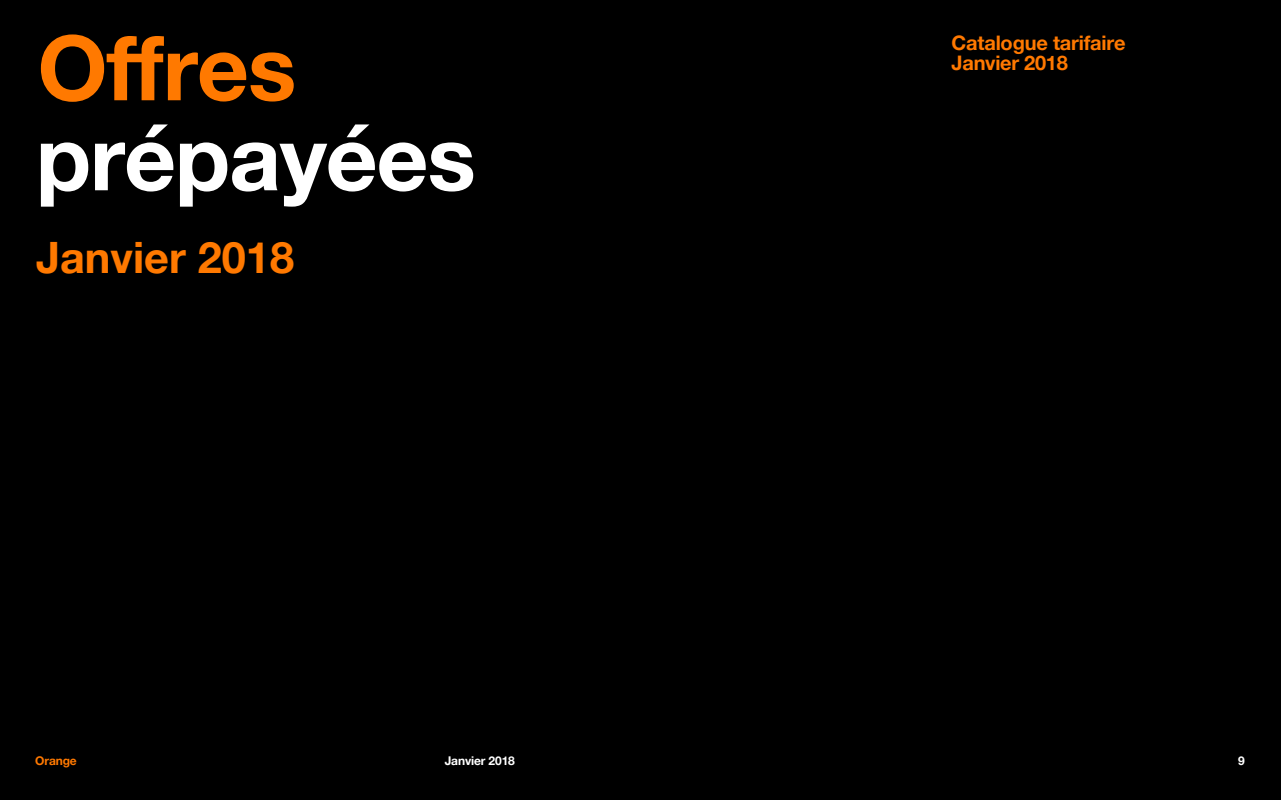
<style>
.page{position:relative;width:1281px;height:800px;background:#fff}
.page>*{position:absolute;margin:0;border:0;box-sizing:border-box;transform-origin:0 0}
.t1{font:700 90px "Helvetica Neue";letter-spacing:-.01em;color:#fff}
.t2{font:700 90px "Helvetica Neue";color:#ff7900}
.t3{font:700 43.2px "Helvetica Neue";color:#ff7900}
.t4{font:700 20px/20px "Helvetica Neue";letter-spacing:-.01em;color:#ff7900}
.t5{font:700 12px "Helvetica Neue";letter-spacing:-.01em;color:#fff}
.t6{font:700 12px "Helvetica Neue";letter-spacing:-.01em;color:#ff7900}
</style>
<div class="page">
<div style="left:0;top:0;width:1280px;height:800px;background:#000"></div>
<h1 class="t2" style="left:37px;top:13px;width:260px">Offres</h1>
<h1 class="t1" style="left:36px;top:103px;width:441px">prépayées</h1>
<h2 class="t3" style="left:36px;top:231px;width:259px">Janvier 2018</h2>
<p class="t4" style="left:951px;top:33px;width:175px">Catalogue tarifaire<br>Janvier 2018</p>
<p class="t6" style="left:35px;top:753px;width:43px">Orange</p>
<p class="t5" style="left:444px;top:753px;width:72px">Janvier 2018</p>
<p class="t5" style="left:1237px;top:753px;width:8px">9</p>
</div>
